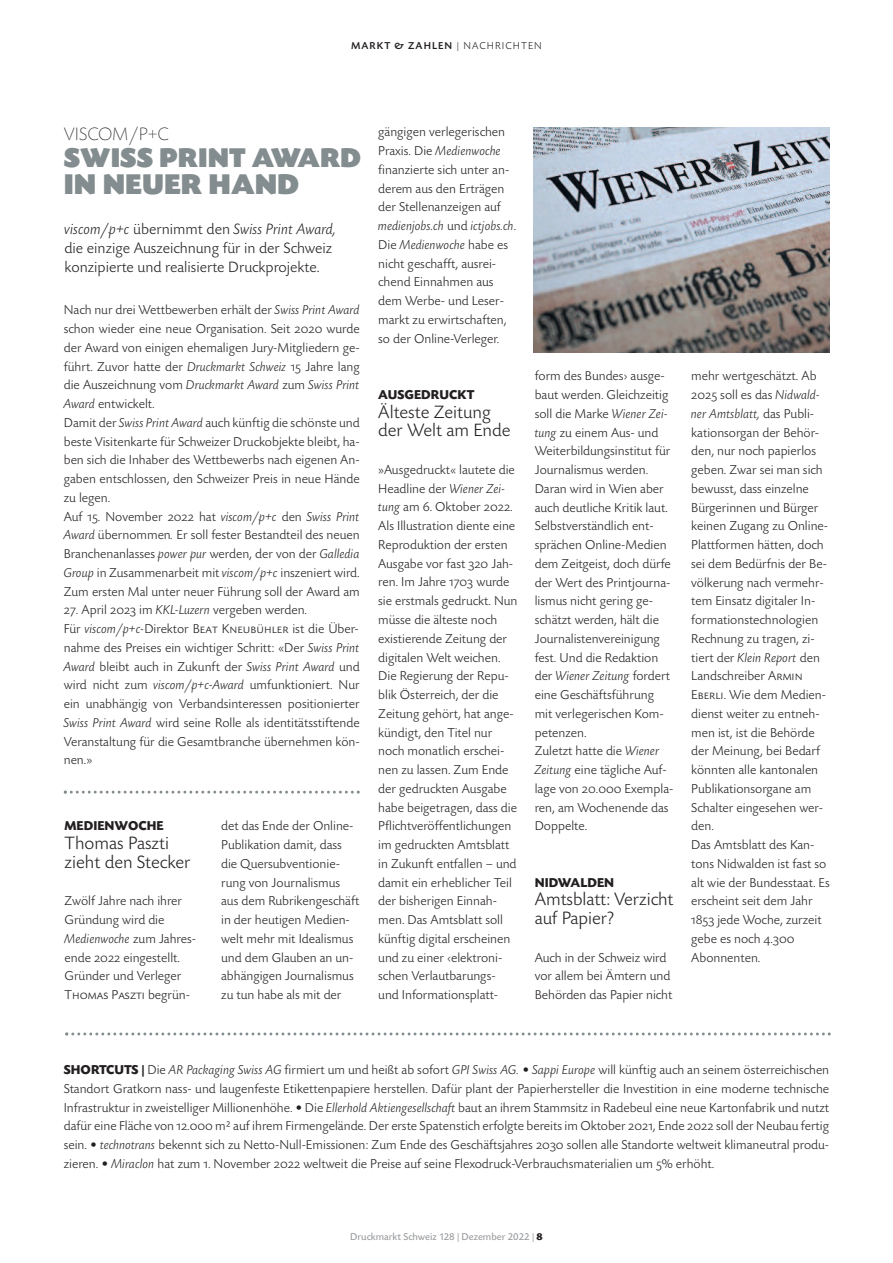
<style>
.page{position:relative;width:893px;height:1263px;background:#fff}
.page>*{position:absolute;margin:0;border:0;box-sizing:border-box;transform-origin:0 0}
.t1{font:30px "Today SB Ultra";color:#838c8e}
.t2{font:28.5px "Today SB Ultra";color:#838c8e}
.t3{font:300 18.75px/18.8px "Today SB";color:#231f20}
.t4{font:300 expanded 18.75px "Today SB";color:#231f20}
.t5{font:300 15.75px/18.8px "Today SB";color:#231f20}
.t6{font:300 13.5px/18.8px "Today SB";color:#231f20}
.t7{font:700 13.5px "Today SB";color:#231f20}
.t8{font:13.5px "Today SB Caps Lig";color:#231f20}
.t9{font:10.5px "Today SB";color:#939598}
.t10{font:500 10.5px "Today SB";letter-spacing:.1em;color:#231f20}
.s1{font-weight:300}
.s2{font-style:italic}
.s3{font-family:"Today SB Caps Lig";font-weight:400}
.s4{font-family:"Today SB";font-weight:300}
.s5{font-weight:700}
.s6{font-weight:700;color:#231f20}
</style>
<div class="page">
<svg style="left:65px;top:1032px;width:766px;height:3px"></svg>
<img style="left:533px;top:128px;width:296px;height:224px">
<svg style="left:64px;top:791px;width:296px;height:3px"></svg>
<p class="t10" style="left:351px;top:40px;width:192px">MARKT &amp; ZAHLEN <span class="s1">| NACHRICHTEN</span></p>
<h3 class="t4" style="left:64px;top:122px;width:107px">VISCOM/P+C</h3>
<h2 class="t2" style="left:64px;top:140px;width:299px">SWISS PRINT AWARD</h2>
<h1 class="t1" style="left:64px;top:166px;width:237px">IN NEUER HAND</h1>
<p class="t5" style="left:65px;top:219px;width:273px"><span class="s2">viscom/p+c</span> übernimmt den <span class="s2">Swiss Print Award, </span>die einzige Auszeichnung für in der Schweiz konzipierte und realisierte Druckprojekte.</p>
<p class="t6" style="left:64px;top:300px;width:297px">Nach nur drei Wettbewerben erhält der <span class="s2">Swiss Print Award </span>schon wieder eine neue Organisation. Seit <span class="s3">2020</span> wurde der Award von einigen ehemaligen Jury-Mitgliedern ge&shy;führt. Zuvor hatte der <span class="s2">Druckmarkt Schweiz</span> <span class="s3">15</span> Jahre lang die Auszeichnung vom <span class="s2">Druckmarkt Award</span> zum <span class="s2">Swiss Print Award</span> entwickelt.<br>Damit der <span class="s2">Swiss Print Award</span> auch künftig die schönste und beste Visitenkarte für Schweizer Druckobjekte bleibt, ha&shy;ben sich die Inhaber des Wettbewerbs nach eigenen An&shy;gaben entschlossen, den Schweizer Preis in neue Hände zu legen.<br>Auf <span class="s3">15.</span> November <span class="s3">2022</span> hat <span class="s2">viscom/p+c</span> den <span class="s2">Swiss Print Award</span> übernommen<span class="s2">.</span> Er soll fester Bestandteil des neuen Branchenanlasses <span class="s2">power pur</span> werden, der von der <span class="s2">Galledia Group</span> in Zusammenarbeit mit <span class="s2">viscom/p+c</span> inszeniert wird.<br>Zum ersten Mal unter neuer Führung soll der Award am</p>
<p class="t6" style="left:64px;top:600px;width:297px"><span class="s3">27.</span> April <span class="s3">2023</span> im <span class="s2">KKL-Luzern</span> vergeben werden.<br>Für <span class="s2">viscom/p+c-</span>Direktor <span class="s3">Beat Kneubühler</span> ist die Über&shy;nahme des Preises ein wichtiger Schritt: «Der <span class="s2">Swiss Print Award</span> bleibt auch in Zukunft der <span class="s2">Swiss Print Award</span> und wird nicht zum <span class="s2">viscom/p+c-Award</span> umfunktioniert. Nur ein unabhängig von Verbandsinteressen positionierter <span class="s2">Swiss Print Award</span> wird seine Rolle als identitätsstiftende Veranstaltung für die Gesamtbranche übernehmen kön&shy;nen.»</p>
<p class="t7" style="left:65px;top:818px;width:101px">MEDIENWOCHE</p>
<h3 class="t3" style="left:65px;top:833px;width:128px">Thomas Paszti zieht den Stecker</h3>
<p class="t6" style="left:65px;top:891px;width:133px">Zwölf Jahre nach ihrer<br>Gründung wird die<br><span class="s2">Medienwoche</span> zum Jahres&shy;ende <span class="s3">2022</span> eingestellt.<br>Gründer und Verleger</p>
<p class="t8" style="left:65px;top:986px;width:127px">Thomas Paszti <span class="s4">begrün-</span></p>
<p class="t6" style="left:221px;top:816px;width:140px">det das Ende der Online-<br>Publikation damit, dass die Quersubventionie&shy;rung von Journalismus aus dem Rubrikengeschäft in der heutigen Medien&shy;welt mehr mit Idealismus und dem Glauben an un&shy;abhängigen Journalismus zu tun habe als mit der</p>
<p class="t6" style="left:378px;top:122px;width:140px">gängigen verlegerischen<br>Praxis. Die <span class="s2">Medienwoche </span>finanzierte sich unter an&shy;derem aus den Erträgen der Stellenanzeigen auf <span class="s2">medienjobs.ch</span> und <span class="s2">ictjobs.ch</span>.<br>Die <span class="s2">Medienwoche</span> habe es nicht geschafft, ausrei&shy;chend Einnahmen aus dem Werbe- und Leser&shy;markt zu erwirtschaften, so der Online-Verleger.</p>
<p class="t7" style="left:378px;top:386px;width:98px">AUSGEDRUCKT</p>
<h3 class="t3" style="left:378px;top:402px;width:134px">Älteste Zeitung der Welt am Ende</h3>
<p class="t6" style="left:378px;top:460px;width:141px">»Ausgedruckt« lautete die<br>Headline der <span class="s2">Wiener Zei&shy;tung</span> am <span class="s3">6.</span> Oktober <span class="s3">2022</span>.<br>Als Illustration diente eine<br>Reproduktion der ersten<br>Ausgabe vor fast <span class="s3">320</span> Jah&shy;ren. Im Jahre <span class="s3">1703</span> wurde sie erstmals gedruckt. Nun müsse die älteste noch existierende Zeitung der digitalen Welt weichen.<br>Die Regierung der Repu&shy;blik Österreich, der die<br>Zeitung gehört, hat ange&shy;kündigt, den Titel nur noch monatlich erschei&shy;nen zu lassen. Zum Ende der gedruckten Ausgabe habe beigetragen, dass die<br>Pflichtveröffentlichungen im gedruckten Amtsblatt in Zukunft entfallen – und damit ein erheblicher Teil der bisherigen Einnah&shy;men. Das Amtsblatt soll künftig digital erscheinen und zu einer ‹elektroni&shy;schen Verlautbarungs&shy;und Informationsplatt-</p>
<p class="t6" style="left:535px;top:366px;width:140px">form des Bundes› ausge&shy;baut werden. Gleichzeitig soll die Marke <span class="s2">Wiener Zei&shy;tung</span> zu einem Aus- und<br>Weiterbildungsinstitut für<br>Journalismus werden.<br>Daran wird in Wien aber auch deutliche Kritik laut.<br>Selbstverständlich ent&shy;sprächen Online-Medien dem Zeitgeist, doch dürfe der Wert des Printjourna&shy;lismus nicht gering ge&shy;schätzt werden, hält die<br>Journalistenvereinigung fest. Und die Redaktion der <span class="s2">Wiener Zeitung</span> fordert eine Geschäftsführung mit verlegerischen Kom&shy;petenzen.<br>Zuletzt hatte die <span class="s2">Wiener<br>Zeitung</span> eine tägliche Auf&shy;lage von <span class="s3">20.000</span> Exempla&shy;ren, am Wochenende das<br>Doppelte.</p>
<p class="t7" style="left:535px;top:874px;width:81px">NIDWALDEN</p>
<h3 class="t3" style="left:535px;top:890px;width:140px">Amtsblatt: Verzicht auf Papier?</h3>
<p class="t6" style="left:535px;top:948px;width:139px">Auch in der Schweiz wird vor allem bei Ämtern und<br>Behörden das Papier nicht</p>
<p class="t6" style="left:691px;top:366px;width:140px">mehr wertgeschätzt. Ab<br><span class="s3">2025</span> soll es das <span class="s2">Nidwald&shy;ner Amtsblatt,</span> das Publi&shy;kationsorgan der Behör&shy;den, nur noch papierlos geben. Zwar sei man sich bewusst, dass einzelne<br>Bürgerinnen und Bürger keinen Zugang zu Online-<br>Plattformen hätten, doch sei dem Bedürfnis der Be&shy;völkerung nach vermehr&shy;tem Einsatz digitaler In&shy;formationstechnologien<br>Rechnung zu tragen, zi&shy;tiert der <span class="s2">Klein Report</span> den<br>Landschreiber <span class="s3">Armin<br>Eberli.</span> Wie dem Medien&shy;dienst weiter zu entneh&shy;men ist, ist die Behörde der Meinung, bei Bedarf könnten alle kantonalen<br>Publikationsorgane am<br>Schalter eingesehen wer&shy;den.<br>Das Amtsblatt des Kan&shy;tons Nidwalden ist fast so alt wie der Bundesstaat. Es erscheint seit dem Jahr<br><span class="s3">1853</span> jede Woche, zurzeit gebe es noch <span class="s3">4.300<br></span>Abonnenten.</p>
<p class="t6" style="left:64px;top:1060px;width:767px;text-align:justify"><span class="s5">SHORTCUTS |</span> Die <span class="s2">AR Packaging Swiss AG</span> firmiert um und heißt ab sofort <span class="s2">GPI Swiss AG.</span> • <span class="s2">Sappi Europe</span> will künftig auch an seinem österreichischen Standort Gratkorn nass- und laugenfeste Etikettenpapiere herstellen. Dafür plant der Papierhersteller die Investition in eine moderne technische Infrastruktur in zweistelliger Millionenhöhe. • Die <span class="s2">Ellerhold Aktiengesellschaft</span> baut an ihrem Stammsitz in Radebeul eine neue Kartonfabrik und nutzt dafür eine Fläche von <span class="s3">12.000</span> m² auf ihrem Firmengelände. Der erste Spatenstich erfolgte bereits im Oktober <span class="s3">2021</span>, Ende <span class="s3">2022</span> soll der Neubau fertig sein. • <span class="s2">technotrans</span> bekennt sich zu Netto-Null-Emissionen: Zum Ende des Geschäftsjahres <span class="s3">2030</span> sollen alle Standorte weltweit klimaneutral produ&shy;zieren. • <span class="s2">Miraclon</span> hat zum <span class="s3">1</span>. November <span class="s3">2022</span> weltweit die Preise auf seine Flexodruck-Verbrauchsmaterialien um <span class="s3">5</span>% erhöht.</p>
<p class="t9" style="left:350px;top:1230px;width:194px">Druckmarkt Schweiz 128 | Dezember 2022 | <span class="s6">8</span></p>
</div>
